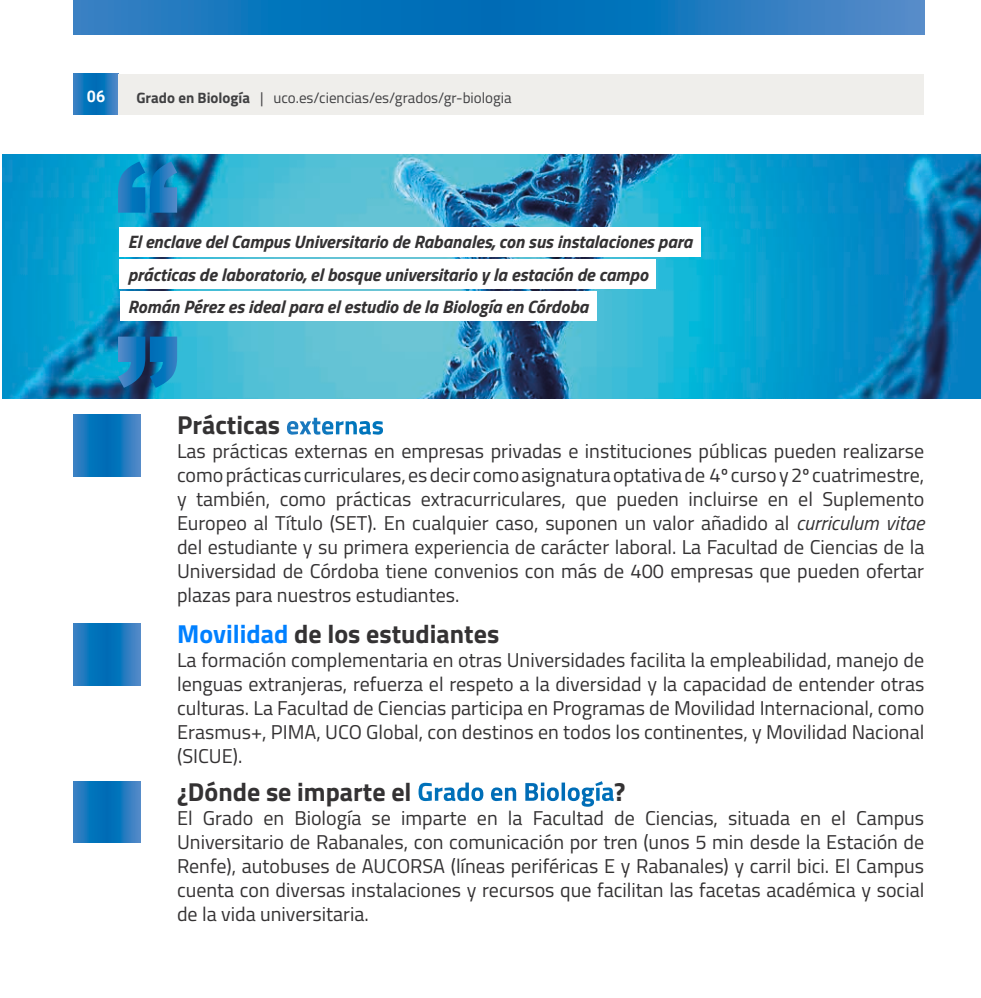
<style>
.page{position:relative;width:981px;height:998px;background:#fff}
.page>*{position:absolute;margin:0;border:0;box-sizing:border-box;transform-origin:0 0}
.body-2{font:700 26px "Titillium";color:#343233}
.body-2-2{font:20px/24px "Titillium";color:#343233;text-align:justify}
.headline-5{font:italic 700 18px "Titillium";color:#343233}
.t1{font:700 16px "Roboto";color:#fff}
.t2{font:15px "Titillium";color:#404042}
.s1{font-weight:700}
.s2{color:#fff}
.s3{font-style:italic}
.s4{color:#0080ff}
</style>
<div class="page">
<svg style="left:74px;top:415px;width:67px;height:61px;background:#1978bd"></svg>
<svg style="left:74px;top:781px;width:67px;height:62px;background:#1978bd"></svg>
<img style="left:3px;top:155px;width:978px;height:243px">
<div style="left:120px;top:227px;width:581px;height:29px;background:#fff"></div>
<div style="left:120px;top:259px;width:536px;height:30px;background:#fff"></div>
<div style="left:120px;top:291px;width:476px;height:30px;background:#fff"></div>
<svg style="left:118px;top:161px;width:59px;height:52px;background:#1481c0"></svg>
<svg style="left:118px;top:337px;width:59px;height:51px;background:#1a72ae"></svg>
<svg style="left:74px;top:623px;width:67px;height:62px;background:#1978bd"></svg>
<svg style="left:74px;top:74px;width:44px;height:40px;background:#1877bd"></svg>
<div style="left:118px;top:74px;width:806px;height:40px;background:#efeeeb"></div>
<svg style="left:74px;top:0;width:850px;height:34px;background:#1978bd"></svg>
<p class="t1" style="left:87px;top:86px;width:20px">06</p>
<p class="t2" style="left:136px;top:87px;width:377px"><span class="s1">Grado en Biología</span> | uco.es/ciencias/es/grados/gr-biologia</p>
<p class="headline-5" style="left:128px;top:228px;width:566px">El enclave del Campus Universitario de Rabanales, con sus instalaciones para</p>
<p class="headline-5" style="left:128px;top:260px;width:522px">prácticas de laboratorio, el bosque universitario y la estación de campo</p>
<p class="headline-5" style="left:128px;top:293px;width:462px">Román Pérez es ideal para el estudio de la Biología en Córdoba</p>
<p class="body-2" style="left:177px;top:405px;width:208px">Prácticas <span class="s2">externas</span></p>
<p class="body-2-2" style="left:177px;top:438px;width:749px">Las prácticas externas en empresas privadas e instituciones públicas pueden realizarse como prácticas curriculares, es decir como asignatura optativa de 4º curso y 2º cuatrimestre, y también, como prácticas extracurriculares, que pueden incluirse en el Suplemento Europeo al Título (SET). En cualquier caso, suponen un valor añadido al <span class="s3">curriculum vitae </span>del estudiante y su primera experiencia de carácter laboral. La Facultad de Ciencias de la Universidad de Córdoba tiene convenios con más de 400 empresas que pueden ofertar plazas para nuestros estudiantes.</p>
<p class="body-2" style="left:177px;top:614px;width:324px"><span class="s4">Movilidad</span> de los estudiantes</p>
<p class="body-2-2" style="left:177px;top:647px;width:749px">La formación complementaria en otras Universidades facilita la empleabilidad, manejo de lenguas extranjeras, refuerza el respeto a la diversidad y la capacidad de entender otras culturas. La Facultad de Ciencias participa en Programas de Movilidad Internacional, como Erasmus+, PIMA, UCO Global, con destinos en todos los continentes, y Movilidad Nacional (SICUE).</p>
<p class="body-2" style="left:177px;top:772px;width:450px">¿Dónde se imparte el <span class="s2">Grado en Biología</span>?</p>
<p class="body-2-2" style="left:177px;top:805px;width:749px">El Grado en Biología se imparte en la Facultad de Ciencias, situada en el Campus Universitario de Rabanales, con comunicación por tren (unos 5 min desde la Estación de Renfe), autobuses de AUCORSA (líneas periféricas E y Rabanales) y carril bici. El Campus cuenta con diversas instalaciones y recursos que facilitan las facetas académica y social de la vida universitaria.</p>
</div>
